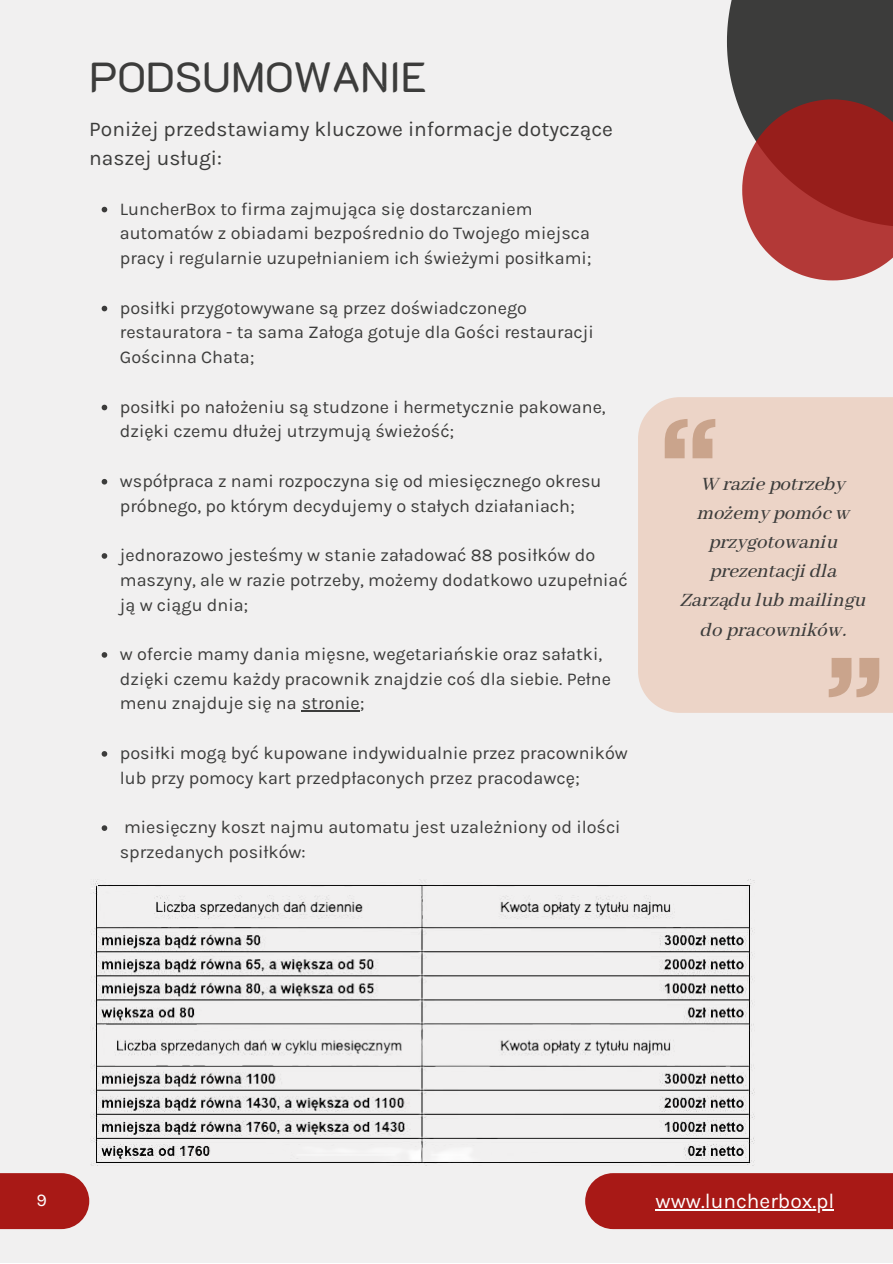
<style>
.page{position:relative;width:893px;height:1264px;background:#fff}
.page>*{position:absolute;margin:0;border:0;box-sizing:border-box;transform-origin:0 0}
.t1{font:42px "K2 D";color:#3c3c3b}
.t2{font:21px/29.2px "CA Generated";color:#3c3c3b;text-align:center}
.t3{font:21px/29.2px "Karla";color:#3c3c3b}
.t4{font:21px "Karla";color:#fff}
.t5{font:18px/24.8px "Karla";color:#3c3c3b}
.t6{font:18px "Karla";color:#fff}
</style>
<div class="page">
<div style="left:0;top:0;width:892px;height:1262px;background:#f1f0f0"></div>
<div style="left:585px;top:1173px;width:307px;height:55px;background:#a81916"></div>
<div style="left:0;top:1173px;width:89px;height:55px;background:#a81916"></div>
<svg style="left:102px;top:207px;width:5px;height:5px"></svg>
<svg style="left:102px;top:306px;width:5px;height:5px"></svg>
<svg style="left:102px;top:405px;width:5px;height:5px"></svg>
<svg style="left:102px;top:479px;width:5px;height:5px"></svg>
<svg style="left:102px;top:553px;width:5px;height:6px"></svg>
<svg style="left:102px;top:652px;width:5px;height:5px"></svg>
<svg style="left:102px;top:751px;width:5px;height:5px"></svg>
<svg style="left:102px;top:825px;width:5px;height:6px"></svg>
<hr style="left:302px;top:710px;width:58px;height:1px;background:#3c3c3b">
<svg style="left:727px;top:0;width:165px;height:280px"></svg>
<div style="left:638px;top:397px;width:254px;height:316px;background:#ecd4c7"></div>
<svg style="left:664px;top:419px;width:51px;height:39px"></svg>
<svg style="left:828px;top:658px;width:51px;height:39px"></svg>
<hr style="left:655px;top:1208px;width:179px;height:2px;background:#fff">
<img style="left:91px;top:879px;width:664px;height:286px">
<h1 class="t1" style="left:89px;top:48px;width:339px">PODSUMOWANIE</h1>
<p class="t3" style="left:89px;top:114px;width:525px">Poniżej przedstawiamy kluczowe informacje dotyczące naszej usługi:</p>
<p class="t5" style="left:120px;top:196px;width:473px">LuncherBox to firma zajmująca się dostarczaniem automatów z obiadami bezpośrednio do Twojego miejsca pracy i regularnie uzupełnianiem ich świeżymi posiłkami;</p>
<p class="t5" style="left:120px;top:295px;width:475px">posiłki przygotowywane są przez doświadczonego restauratora - ta sama Załoga gotuje dla Gości restauracji<br>Gościnna Chata;</p>
<p class="t5" style="left:120px;top:394px;width:487px">posiłki po nałożeniu są studzone i hermetycznie pakowane, dzięki czemu dłużej utrzymują świeżość;</p>
<p class="t5" style="left:120px;top:468px;width:483px">współpraca z nami rozpoczyna się od miesięcznego okresu próbnego, po którym decydujemy o stałych działaniach;</p>
<p class="t5" style="left:120px;top:542px;width:509px">jednorazowo jesteśmy w stanie załadować 88 posiłków do maszyny, ale w razie potrzeby, możemy dodatkowo uzupełniać ją w ciągu dnia;</p>
<p class="t5" style="left:120px;top:641px;width:492px">w ofercie mamy dania mięsne, wegetariańskie oraz sałatki, dzięki czemu każdy pracownik znajdzie coś dla siebie. Pełne menu znajduje się na stronie;</p>
<p class="t5" style="left:120px;top:740px;width:509px">posiłki mogą być kupowane indywidualnie przez pracowników lub przy pomocy kart przedpłaconych przez pracodawcę;</p>
<p class="t5" style="left:120px;top:814px;width:502px">miesięczny koszt najmu automatu jest uzależniony od ilości sprzedanych posiłków:</p>
<p class="t2" style="left:681px;top:469px;width:187px">W razie potrzeby możemy pomóc w przygotowaniu prezentacji dla<br>Zarządu lub mailingu do pracowników.</p>
<p class="t6" style="left:36px;top:1189px;width:12px">9</p>
<p class="t4" style="left:655px;top:1188px;width:180px">www.luncherbox.pl</p>
</div>
